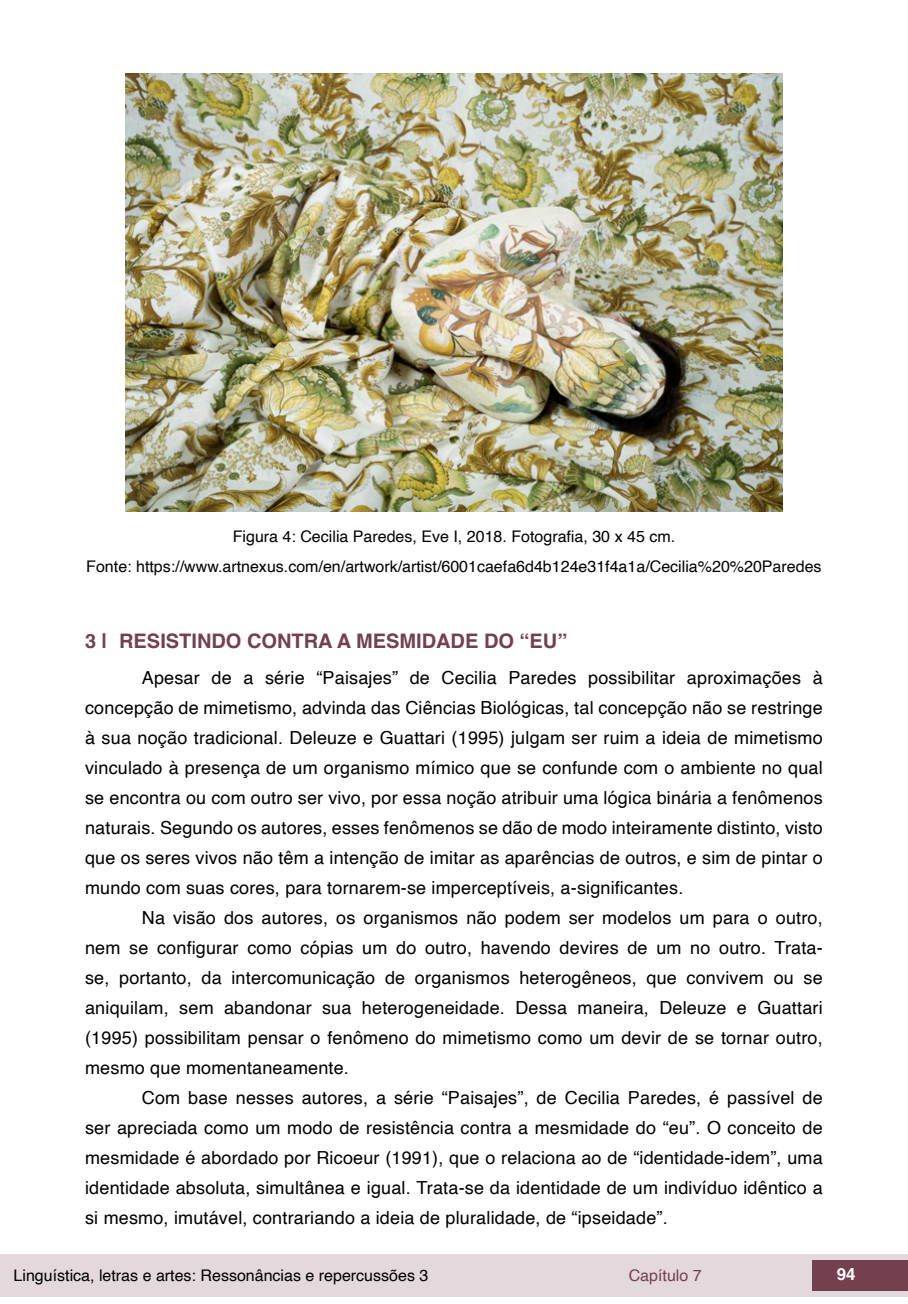
<style>
.page{position:relative;width:908px;height:1304px;background:#fff}
.page>*{position:absolute;margin:0;border:0;box-sizing:border-box;transform-origin:0 0}
.t1{font:700 20px "Helvetica";color:#743f4f}
.t2{font:18px/30px "Helvetica";letter-spacing:.01em;color:#000;text-align:justify}
.t3{font:700 16.8px "Helvetica";color:#fff}
.t4{font:16px/30.6px "Helvetica";color:#000;text-align:center}
.t5{font:16px "Helvetica";color:#743f4f}
</style>
<div class="page">
<div style="left:0;top:1254px;width:906px;height:43px;background:#e3d8dc"></div>
<div style="left:812px;top:1261px;width:95px;height:30px;background:#743f4f"></div>
<img style="left:126px;top:74px;width:656px;height:437px">
<p class="t4" style="left:86px;top:521px;width:736px">Figura 4: Cecilia Paredes, Eve I, 2018. Fotografia, 30 x 45 cm.<br>Fonte: https://www.artnexus.com/en/artwork/artist/6001caefa6d4b124e31f4a1a/Cecilia%20%20Paredes</p>
<p class="t1" style="left:85px;top:629px;width:483px">3 | RESISTINDO CONTRA A MESMIDADE DO “EU”</p>
<p class="t2" style="left:85px;top:663px;width:739px;text-indent:57px">Apesar de a série “Paisajes” de Cecilia Paredes possibilitar aproximações à concepção de mimetismo, advinda das Ciências Biológicas, tal concepção não se restringe à sua noção tradicional. Deleuze e Guattari (1995) julgam ser ruim a ideia de mimetismo vinculado à presença de um organismo mímico que se confunde com o ambiente no qual se encontra ou com outro ser vivo, por essa noção atribuir uma lógica binária a fenômenos naturais. Segundo os autores, esses fenômenos se dão de modo inteiramente distinto, visto que os seres vivos não têm a intenção de imitar as aparências de outros, e sim de pintar o mundo com suas cores, para tornarem-se imperceptíveis, a-significantes.</p>
<p class="t2" style="left:85px;top:903px;width:738px;text-indent:57px">Na visão dos autores, os organismos não podem ser modelos um para o outro, nem se configurar como cópias um do outro, havendo devires de um no outro. Trata&shy;se, portanto, da intercomunicação de organismos heterogêneos, que convivem ou se aniquilam, sem abandonar sua heterogeneidade. Dessa maneira, Deleuze e Guattari (1995) possibilitam pensar o fenômeno do mimetismo como um devir de se tornar outro, mesmo que momentaneamente.</p>
<p class="t2" style="left:85px;top:1083px;width:738px;text-indent:57px">Com base nesses autores, a série “Paisajes”, de Cecilia Paredes, é passível de ser apreciada como um modo de resistência contra a mesmidade do “eu”. O conceito de mesmidade é abordado por Ricoeur (1991), que o relaciona ao de “identidade-idem”, uma identidade absoluta, simultânea e igual. Trata-se da identidade de um indivíduo idêntico a si mesmo, imutável, contrariando a ideia de pluralidade, de “ipseidade”.</p>
<p class="t4" style="left:14px;top:1260px;width:416px">Linguística, letras e artes: Ressonâncias e repercussões 3</p>
<p class="t5" style="left:628px;top:1263px;width:74px">Capítulo 7</p>
<p class="t3" style="left:836px;top:1264px;width:20px">94</p>
</div>
